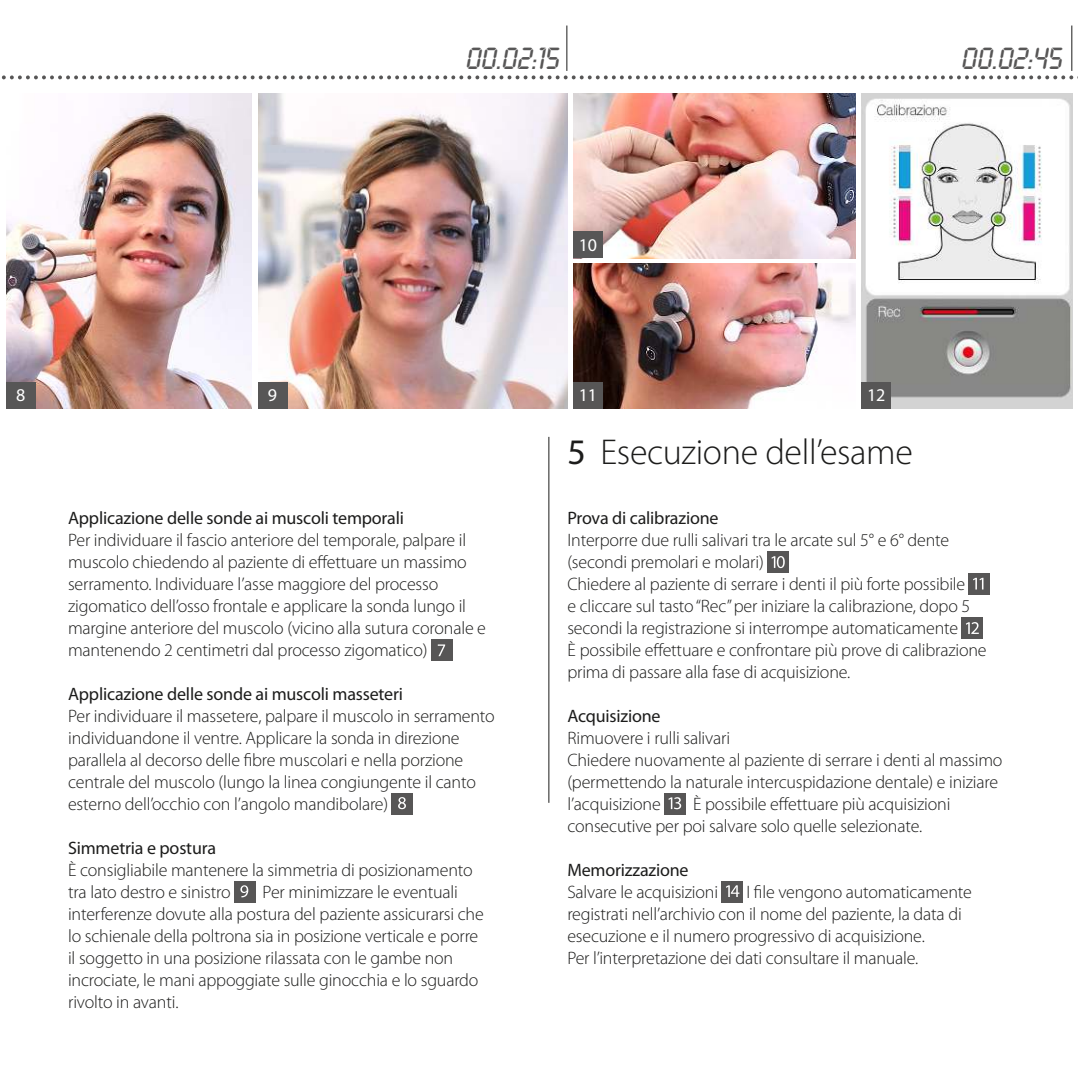
<style>
.page{position:relative;width:1078px;height:1078px;background:#fff}
.page>*{position:absolute;margin:0;border:0;box-sizing:border-box;transform-origin:0 0}
.t1{font:300 36px "Myriad Pro";letter-spacing:-.01em;color:#1c1c1b}
.t2{font:32px "Lcd Plain";letter-spacing:-.01em;color:#575656}
.t3{font:300 18px/22px "Myriad Pro";letter-spacing:-.01em;color:#1c1c1b}
.t4{font:18px "Myriad Pro";letter-spacing:-.01em;color:#1c1c1b}
.t5{font:18px "Myriad Pro";color:#fff}
.s1{font-weight:400}
</style>
<div class="page">
<hr style="left:548px;top:437px;width:1px;height:365px;background:#1c1c1b">
<hr style="left:566px;top:26px;width:1px;height:45px;background:#1c1c1b">
<hr style="left:1070px;top:26px;width:1px;height:45px;background:#1c1c1b">
<div style="left:767px;top:551px;width:21px;height:21px;background:#575656"></div>
<svg style="left:771px;top:556px;width:13px;height:12px"></svg>
<div style="left:968px;top:573px;width:21px;height:21px;background:#575656"></div>
<svg style="left:973px;top:577px;width:10px;height:12px"></svg>
<div style="left:961px;top:617px;width:21px;height:21px;background:#575656"></div>
<svg style="left:966px;top:622px;width:12px;height:11px"></svg>
<div style="left:664px;top:793px;width:21px;height:21px;background:#575656"></div>
<svg style="left:668px;top:797px;width:13px;height:12px"></svg>
<div style="left:721px;top:881px;width:21px;height:21px;background:#575656"></div>
<svg style="left:726px;top:885px;width:13px;height:11px"></svg>
<div style="left:431px;top:639px;width:21px;height:21px;background:#575656"></div>
<svg style="left:437px;top:644px;width:8px;height:12px"></svg>
<div style="left:392px;top:793px;width:21px;height:21px;background:#575656"></div>
<svg style="left:398px;top:797px;width:8px;height:12px"></svg>
<div style="left:234px;top:881px;width:21px;height:21px;background:#575656"></div>
<svg style="left:240px;top:885px;width:8px;height:12px"></svg>
<img style="left:258px;top:94px;width:309px;height:314px">
<img style="left:6px;top:94px;width:246px;height:314px">
<img style="left:573px;top:94px;width:282px;height:164px">
<img style="left:573px;top:263px;width:282px;height:145px">
<img style="left:861px;top:94px;width:210px;height:314px">
<svg style="left:1px;top:75px;width:1077px;height:4px"></svg>
<div style="left:6px;top:381px;width:29px;height:27px;background:#575656"></div>
<div style="left:258px;top:381px;width:29px;height:27px;background:#575656"></div>
<div style="left:573px;top:231px;width:29px;height:27px;background:#575656"></div>
<div style="left:573px;top:381px;width:29px;height:27px;background:#575656"></div>
<div style="left:861px;top:381px;width:29px;height:27px;background:#575656"></div>
<h2 class="t2" style="left:466px;top:40px;width:96px">00.02:15</h2>
<h2 class="t2" style="left:962px;top:40px;width:103px">00.02:45</h2>
<p class="t5" style="left:16px;top:388px;width:11px">8</p>
<p class="t5" style="left:268px;top:388px;width:11px">9</p>
<p class="t4" style="left:68px;top:511px;width:337px">Applicazione delle sonde ai muscoli temporali</p>
<p class="t3" style="left:68px;top:529px;width:419px">Per individuare il fascio anteriore del temporale, palpare il muscolo chiedendo al paziente di effettuare un massimo serramento. Individuare l’asse maggiore del processo zigomatico dell’osso frontale e applicare la sonda lungo il margine anteriore del muscolo (vicino alla sutura coronale e mantenendo 2 centimetri dal processo zigomatico)</p>
<p class="t4" style="left:68px;top:687px;width:336px">Applicazione delle sonde ai muscoli masseteri</p>
<p class="t3" style="left:68px;top:705px;width:428px">Per individuare il massetere, palpare il muscolo in serramento individuandone il ventre. Applicare la sonda in direzione parallela al decorso delle fibre muscolari e nella porzione centrale del muscolo (lungo la linea congiungente il canto esterno dell’occhio con l’angolo mandibolare)</p>
<p class="t4" style="left:68px;top:841px;width:149px">Simmetria e postura</p>
<p class="t3" style="left:68px;top:859px;width:406px">È consigliabile mantenere la simmetria di posizionamento tra lato destro e sinistro</p>
<p class="t3" style="left:68px;top:881px;width:417px;text-indent:194px">Per minimizzare le eventuali interferenze dovute alla postura del paziente assicurarsi che lo schienale della poltrona sia in posizione verticale e porre il soggetto in una posizione rilassata con le gambe non incrociate, le mani appoggiate sulle ginocchia e lo sguardo rivolto in avanti.</p>
<p class="t5" style="left:578px;top:238px;width:20px">10</p>
<p class="t5" style="left:578px;top:388px;width:20px">11</p>
<p class="t5" style="left:867px;top:388px;width:20px">12</p>
<h1 class="t1" style="left:567px;top:434px;width:347px"><span class="s1">5</span> Esecuzione dell’esame</h1>
<p class="t4" style="left:567px;top:511px;width:153px">Prova di calibrazione</p>
<p class="t3" style="left:567px;top:529px;width:420px">Interporre due rulli salivari tra le arcate sul 5° e 6° dente (secondi premolari e molari)<br>Chiedere al paziente di serrare i denti il più forte possibile<br>e cliccare sul tasto “Rec” per iniziare la calibrazione, dopo 5 secondi la registrazione si interrompe automaticamente<br>È possibile effettuare e confrontare più prove di calibrazione prima di passare alla fase di acquisizione.</p>
<p class="t4" style="left:567px;top:709px;width:95px">Acquisizione</p>
<p class="t3" style="left:567px;top:727px;width:436px">Rimuovere i rulli salivari<br>Chiedere nuovamente al paziente di serrare i denti al massimo (permettendo la naturale intercuspidazione dentale) e iniziare l’acquisizione</p>
<p class="t3" style="left:567px;top:793px;width:384px;text-indent:126px">È possibile effettuare più acquisizioni consecutive per poi salvare solo quelle selezionate.</p>
<p class="t4" style="left:567px;top:863px;width:123px">Memorizzazione</p>
<p class="t3" style="left:567px;top:881px;width:152px">Salvare le acquisizioni</p>
<p class="t3" style="left:567px;top:881px;width:406px;text-indent:179px">I file vengono automaticamente registrati nell’archivio con il nome del paziente, la data di esecuzione e il numero progressivo di acquisizione.<br>Per l’interpretazione dei dati consultare il manuale.</p>
</div>
